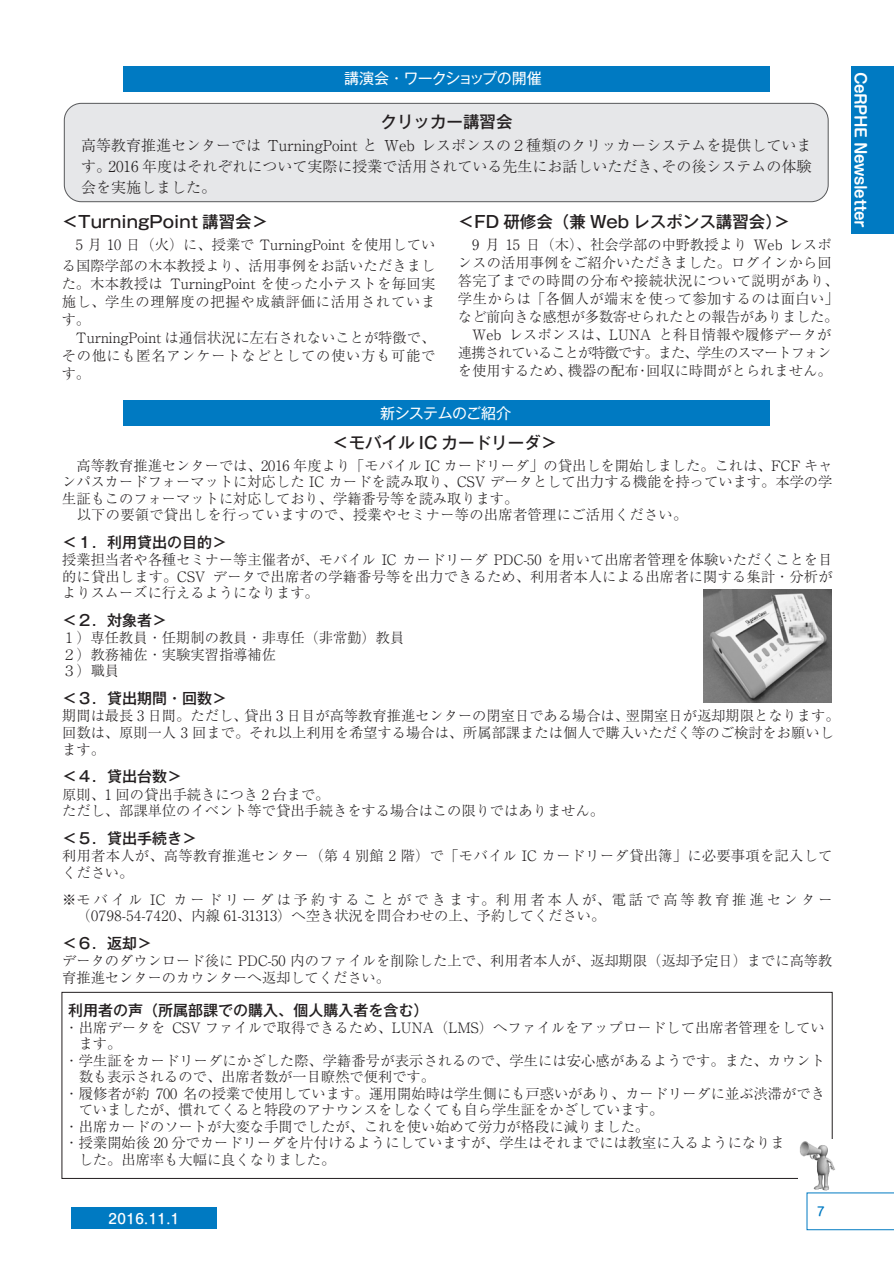
<style>
.page{position:relative;width:894px;height:1264px;background:#fff}
.page>*{position:absolute;margin:0;border:0;box-sizing:border-box;transform-origin:0 0}
.t1{font:500 16.5px "Gothic MB101 Pr 6 N";color:#231f20}
.t2{font:300 15px/21px "Ryumin Pr 6 N";color:#231f20;text-align:justify}
.t3{font:500 15px "Gothic MB101 Pr 6 N";color:#231f20}
.t4{font:15px "Gothic MB101 Pr 6 N";letter-spacing:-.035em;color:#fff}
.t5{font:700 15px "Shin M Go Pro De";letter-spacing:-.025em;color:#fff}
.t6{font:300 14.25px/16.5px "Ryumin Pr 6 N";color:#231f20}
.t7{font:300 14.25px/16.5px "Ryumin Pr 6 N";letter-spacing:.21em;color:#231f20}
.t8{font:300 14.25px/16.5px "Ryumin Pr 6 N";letter-spacing:.02em;color:#231f20}
.t9{font:300 14.25px "Ryumin Pr 6 N";letter-spacing:.025em;color:#231f20}
.t10{font:300 14.25px "Ryumin Pr 6 N";letter-spacing:.055em;color:#231f20}
.t11{font:300 14.25px "Ryumin Pr 6 N";letter-spacing:.05em;color:#231f20}
.t12{font:500 13.5px "Shin M Go Pro";letter-spacing:.03em;color:#fff}
.t13{font:500 12px "Shin M Go Pro";color:#007ac2}
</style>
<div class="page">
<div style="left:64px;top:103px;width:764px;height:99px;background:#e6e7e9;border-radius:17px"></div>
<div style="left:64px;top:103px;width:764px;height:99px;border:1px solid #57585a;border-radius:17px"></div>
<div style="left:61px;top:991px;width:771px;height:187px;border:1px solid #231f20"></div>
<img style="left:703px;top:590px;width:128px;height:112px">
<img style="left:798px;top:1139px;width:37px;height:52px">
<div style="left:71px;top:1207px;width:145px;height:21px;background:#007ac2"></div>
<svg style="left:806px;top:1192px;width:87px;height:37px"></svg>
<div style="left:851px;top:66px;width:42px;height:167px;background:#007ac2"></div>
<div style="left:123px;top:66px;width:647px;height:25px;background:#007ac2"></div>
<div style="left:123px;top:401px;width:647px;height:25px;background:#007ac2"></div>
<p class="t4" style="left:344px;top:66px;width:199px">講演会・ワークショップの開催</p>
<p class="t1" style="left:380px;top:108px;width:133px">クリッカー講習会</p>
<p class="t2" style="left:81px;top:133px;width:732px">高等教育推進センターでは TurningPoint と Web レスポンスの２種類のクリッカーシステムを提供しています。2016 年度はそれぞれについて実際に授業で活用されている先生にお話しいただき、その後システムの体験会を実施しました。</p>
<p class="t1" style="left:62px;top:208px;width:208px">＜TurningPoint 講習会＞</p>
<p class="t6" style="left:62px;top:233px;width:375px;line-height:21px;text-align:right">5 月 10 日（火）に、授業で TurningPoint を使用している国際学部の木本教授より、活用事例をお話いただきまし</p>
<p class="t9" style="left:62px;top:272px;width:375px">た。木本教授は TurningPoint を使った小テストを毎回実</p>
<p class="t10" style="left:62px;top:290px;width:375px">施し、学生の理解度の把握や成績評価に活用されていま</p>
<p class="t6" style="left:62px;top:310px;width:30px">す。</p>
<p class="t6" style="left:76px;top:328px;width:361px">TurningPoint は通信状況に左右されないことが特徴で、</p>
<p class="t11" style="left:62px;top:344px;width:375px">その他にも匿名アンケートなどとしての使い方も可能で</p>
<p class="t6" style="left:62px;top:364px;width:30px">す。</p>
<p class="t1" style="left:458px;top:208px;width:333px">＜FD 研修会（兼 Web レスポンス講習会）＞</p>
<p class="t6" style="left:458px;top:234px;width:382px;line-height:18px;text-align:center">9 月 15 日（木）、社会学部の中野教授より Web レスポ<br>ンスの活用事例をご紹介いただきました。ログインから回答完了までの時間の分布や接続状況について説明があり、学生からは「各個人が端末を使って参加するのは面白い」など前向きな感想が多数寄せられたとの報告がありました。<br>Web レスポンスは、LUNA と科目情報や履修データが<br>連携されていることが特徴です。また、学生のスマートフォンを使用するため、機器の配布・回収に時間がとられません。</p>
<p class="t4" style="left:380px;top:401px;width:132px">新システムのご紹介</p>
<p class="t1" style="left:332px;top:429px;width:226px">＜モバイル IC カードリーダ＞</p>
<p class="t6" style="left:62px;top:456px;width:771px">　高等教育推進センターでは、2016 年度より「モバイル IC カードリーダ」の貸出しを開始しました。これは、FCF キャンパスカードフォーマットに対応した IC カードを読み取り、CSV データとして出力する機能を持っています。本学の学生証もこのフォーマットに対応しており、学籍番号等を読み取ります。<br>　以下の要領で貸出しを行っていますので、授業やセミナー等の出席者管理にご活用ください。</p>
<p class="t3" style="left:62px;top:530px;width:166px">＜１．利用貸出の目的＞</p>
<p class="t6" style="left:62px;top:551px;width:771px;text-align:justify">授業担当者や各種セミナー等主催者が、モバイル IC カードリーダ PDC-50 を用いて出席者管理を体験いただくことを目的に貸出します。CSV データで出席者の学籍番号等を出力できるため、利用者本人による出席者に関する集計・分析がよりスムーズに行えるようになります。</p>
<p class="t3" style="left:62px;top:608px;width:106px">＜２．対象者＞</p>
<p class="t6" style="left:62px;top:629px;width:343px">１）専任教員・任期制の教員・非専任（非常勤）教員<br>２）教務補佐・実験実習指導補佐<br>３）職員</p>
<p class="t3" style="left:62px;top:686px;width:166px">＜３．貸出期間・回数＞</p>
<p class="t6" style="left:62px;top:707px;width:778px">期間は最長 3 日間。ただし、貸出 3 日目が高等教育推進センターの閉室日である場合は、翌開室日が返却期限となります。回数は、原則一人 3 回まで。それ以上利用を希望する場合は、所属部課または個人で購入いただく等のご検討をお願いします。</p>
<p class="t3" style="left:62px;top:764px;width:121px">＜４．貸出台数＞</p>
<p class="t6" style="left:62px;top:785px;width:543px">原則、1 回の貸出手続きにつき 2 台まで。<br>ただし、部課単位のイベント等で貸出手続きをする場合はこの限りではありません。</p>
<p class="t3" style="left:62px;top:825px;width:136px">＜５．貸出手続き＞</p>
<p class="t8" style="left:62px;top:846px;width:771px">利用者本人が、高等教育推進センター（第 4 別館 2 階）で「モバイル IC カードリーダ貸出簿」に必要事項を記入してください。</p>
<p class="t7" style="left:76px;top:890px;width:757px;text-indent:-14px">※モバイル IC カードリーダは予約することができます。利用者本人が、電話で高等教育推進センター（0798-54-7420、内線 61-31313）へ空き状況を問合わせの上、予約してください。</p>
<p class="t3" style="left:62px;top:930px;width:91px">＜６．返却＞</p>
<p class="t6" style="left:62px;top:951px;width:771px">データのダウンロード後に PDC-50 内のファイルを削除した上で、利用者本人が、返却期限（返却予定日）までに高等教育推進センターのカウンターへ返却してください。</p>
<p class="t3" style="left:68px;top:997px;width:361px">利用者の声（所属部課での購入、個人購入者を含む）</p>
<p class="t6" style="left:65px;top:1018px;width:761px">・出席データを CSV ファイルで取得できるため、LUNA（LMS）へファイルをアップロードして出席者管理をしてい</p>
<p class="t6" style="left:79px;top:1034px;width:44px">ます。</p>
<p class="t6" style="left:65px;top:1051px;width:761px">・学生証をカードリーダにかざした際、学籍番号が表示されるので、学生には安心感があるようです。また、カウント</p>
<p class="t6" style="left:79px;top:1067px;width:358px">数も表示されるので、出席者数が一目瞭然で便利です。</p>
<p class="t6" style="left:65px;top:1084px;width:761px">・履修者が約 700 名の授業で使用しています。運用開始時は学生側にも戸惑いがあり、カードリーダに並ぶ渋滞ができ</p>
<p class="t6" style="left:79px;top:1100px;width:586px">ていましたが、慣れてくると特段のアナウンスをしなくても自ら学生証をかざしています。</p>
<p class="t6" style="left:65px;top:1117px;width:586px">・出席カードのソートが大変な手間でしたが、これを使い始めて労力が格段に減りました。</p>
<p class="t6" style="left:65px;top:1133px;width:721px">・授業開始後 20 分でカードリーダを片付けるようにしていますが、学生はそれまでには教室に入るようになりま</p>
<p class="t6" style="left:79px;top:1150px;width:258px">した。出席率も大幅に良くなりました。</p>
<p class="t12" style="left:109px;top:1207px;width:72px">2016.11.1</p>
<p class="t13" style="left:816px;top:1201px;width:9px">7</p>
<p class="t5" style="left:872px;top:72px;width:158px;rotate:90deg">CeRPHE Newsletter</p>
</div>
